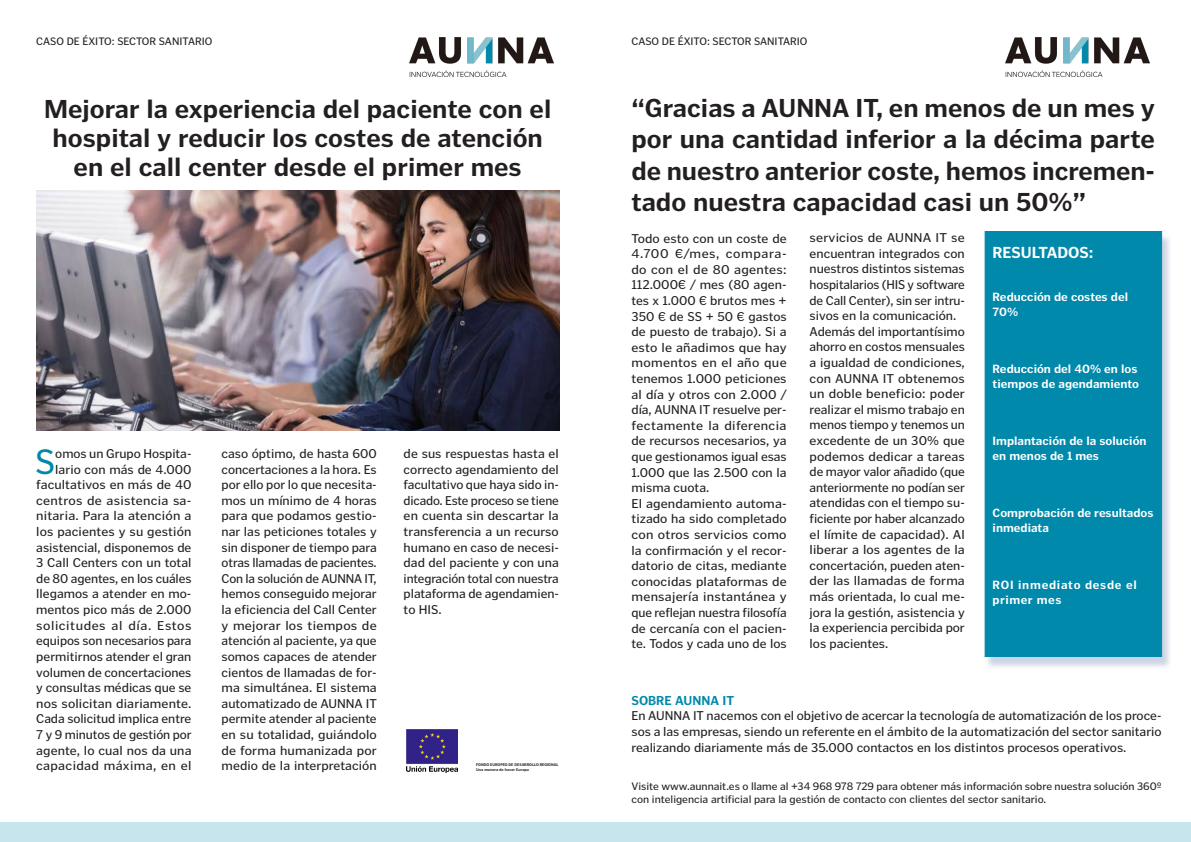
<style>
.page{position:relative;width:1191px;height:842px;background:#fff}
.page>*{position:absolute;margin:0;border:0;box-sizing:border-box;transform-origin:0 0}
.t1{font:35.8px "Poynter Gothic Text";color:#0089aa}
.t2{font:700 26px/31.2px "Poynter Gothic Text";color:#231f20;text-align:center}
.t3{font:700 16px "Poynter Gothic Text";color:#fff}
.t4{font:13px/15.6px "Poynter Gothic Text";color:#231f20;text-align:justify}
.t5{font:700 13px "Poynter Gothic Text";color:#0089aa}
.t6{font:700 12px/14.4px "Poynter Gothic Text";color:#fff}
.t7{font:700 12px "Poynter Gothic Text";letter-spacing:.06em;color:#fff}
.t8{font:700 12px "Poynter Gothic Text";letter-spacing:.04em;color:#fff}
.t9{font:11px/13.2px "Poynter Gothic Text";color:#231f20}
.t10{font:700 3.9px/4.7px "Poynter Gothic Text";color:#231f20}
</style>
<div class="page">
<img style="left:36px;top:190px;width:523px;height:240px">
<img style="left:409px;top:38px;width:144px;height:38px">
<div style="left:0;top:823px;width:595px;height:19px;background:#c7e5ec"></div>
<div style="left:984px;top:234px;width:189px;height:437px;background:#253f8e;opacity:.23"></div>
<div style="left:984px;top:231px;width:178px;height:426px;background:#0089aa;border:1px solid #0089aa"></div>
<img style="left:1005px;top:38px;width:144px;height:38px">
<div style="left:595px;top:823px;width:596px;height:19px;background:#c7e5ec"></div>
<img style="left:406px;top:730px;width:51px;height:42px">
<p class="t9" style="left:36px;top:34px;width:177px">CASO DE ÉXITO: SECTOR SANITARIO</p>
<p class="t2" style="left:44px;top:94px;width:509px;line-height:29px">Mejorar la experiencia del paciente con el hospital y reducir los costes de atención en el call center desde el primer mes</p>
<p class="t4" style="left:36px;top:446px;width:157px;text-align:right">omos un Grupo Hospita&shy;lario con más de 4.000 facultativos en más de 40 centros de asistencia sa&shy;nitaria. Para la atención a los pacientes y su gestión asistencial, disponemos de<br>3 Call Centers con un total de 80 agentes, en los cuáles llegamos a atender en mo&shy;mentos pico más de 2.000 solicitudes al día. Estos equipos son necesarios para permitirnos atender el gran volumen de concertaciones y consultas médicas que se nos solicitan diariamente.<br>Cada solicitud implica entre<br>7 y 9 minutos de gestión por agente, lo cual nos da una capacidad máxima, en el</p>
<p class="t4" style="left:221px;top:446px;width:157px">caso óptimo, de hasta 600 concertaciones a la hora. Es por ello por lo que necesita&shy;mos un mínimo de 4 horas para que podamos gestio&shy;nar las peticiones totales y sin disponer de tiempo para otras llamadas de pacientes.</p>
<p class="t1" style="left:35px;top:442px;width:22px">S</p>
<p class="t4" style="left:221px;top:571px;width:157px">Con la solución de AUNNA IT, hemos conseguido mejorar la eficiencia del Call Center y mejorar los tiempos de atención al paciente, ya que somos capaces de atender cientos de llamadas de for&shy;ma simultánea. El sistema automatizado de AUNNA IT permite atender al paciente en su totalidad, guiándolo de forma humanizada por medio de la interpretación</p>
<p class="t4" style="left:403px;top:446px;width:157px">de sus respuestas hasta el correcto agendamiento del facultativo que haya sido in&shy;dicado. Este proceso se tiene en cuenta sin descartar la transferencia a un recurso humano en caso de necesi&shy;dad del paciente y con una integración total con nuestra plataforma de agendamien&shy;to HIS.</p>
<p class="t10" style="left:476px;top:763px;width:84px">FONDO EUROPEO DE DESARROLLO REGIONAL<br>Una manera de hacer Europa</p>
<p class="t9" style="left:631px;top:34px;width:177px">CASO DE ÉXITO: SECTOR SANITARIO</p>
<p class="t2" style="left:631px;top:92px;width:525px;text-align:justify">“Gracias a AUNNA IT, en menos de un mes y por una cantidad inferior a la décima parte de nuestro anterior coste, hemos incremen&shy;tado nuestra capacidad casi un 50%”</p>
<p class="t4" style="left:631px;top:230px;width:157px">Todo esto con un coste de 4.700 €/mes, compara&shy;do con el de 80 agentes:<br>112.000€ / mes (80 agen&shy;tes x 1.000 € brutos mes + 350 € de SS + 50 € gastos de puesto de trabajo). Si a esto le añadimos que hay momentos en el año que tenemos 1.000 peticiones al día y otros con 2.000 / día, AUNNA IT resuelve per&shy;fectamente la diferencia de recursos necesarios, ya que gestionamos igual esas 1.000 que las 2.500 con la misma cuota.</p>
<p class="t4" style="left:631px;top:496px;width:157px">El agendamiento automa&shy;tizado ha sido completado con otros servicios como la confirmación y el recor&shy;datorio de citas, mediante conocidas plataformas de mensajería instantánea y que reflejan nuestra filosofía de cercanía con el pacien&shy;te. Todos y cada uno de los</p>
<p class="t4" style="left:809px;top:230px;width:157px">servicios de AUNNA IT se encuentran integrados con nuestros distintos sistemas hospitalarios (HIS y software de Call Center), sin ser intru&shy;sivos en la comunicación.</p>
<p class="t4" style="left:809px;top:323px;width:157px">Además del importantísimo ahorro en costos mensuales a igualdad de condiciones, con AUNNA IT obtenemos un doble beneficio: poder realizar el mismo trabajo en menos tiempo y tenemos un excedente de un 30% que podemos dedicar a tareas de mayor valor añadido (que anteriormente no podían ser atendidas con el tiempo su&shy;ficiente por haber alcanzado el límite de capacidad). Al liberar a los agentes de la concertación, pueden aten&shy;der las llamadas de forma más orientada, lo cual me&shy;jora la gestión, asistencia y la experiencia percibida por los pacientes.</p>
<p class="t3" style="left:992px;top:244px;width:102px">RESULTADOS:</p>
<p class="t6" style="left:992px;top:290px;width:137px">Reducción de costes del<br>70%</p>
<p class="t6" style="left:992px;top:362px;width:148px">Reducción del 40% en los tiempos de agendamiento</p>
<p class="t6" style="left:992px;top:434px;width:155px">Implantación de la solución en menos de 1 mes</p>
<p class="t6" style="left:992px;top:506px;width:162px">Comprobación de resultados inmediata</p>
<p class="t7" style="left:992px;top:578px;width:146px">ROI inmediato desde el</p>
<p class="t8" style="left:992px;top:593px;width:70px">primer mes</p>
<p class="t5" style="left:631px;top:693px;width:104px">SOBRE AUNNA IT</p>
<p class="t4" style="left:631px;top:708px;width:531px">En AUNNA IT nacemos con el objetivo de acercar la tecnología de automatización de los proce&shy;sos a las empresas, siendo un referente en el ámbito de la automatización del sector sanitario realizando diariamente más de 35.000 contactos en los distintos procesos operativos.</p>
<p class="t9" style="left:631px;top:779px;width:531px">Visite www.aunnait.es o llame al +34 968 978 729 para obtener más información sobre nuestra solución 360º con inteligencia artificial para la gestión de contacto con clientes del sector sanitario.</p>
</div>
